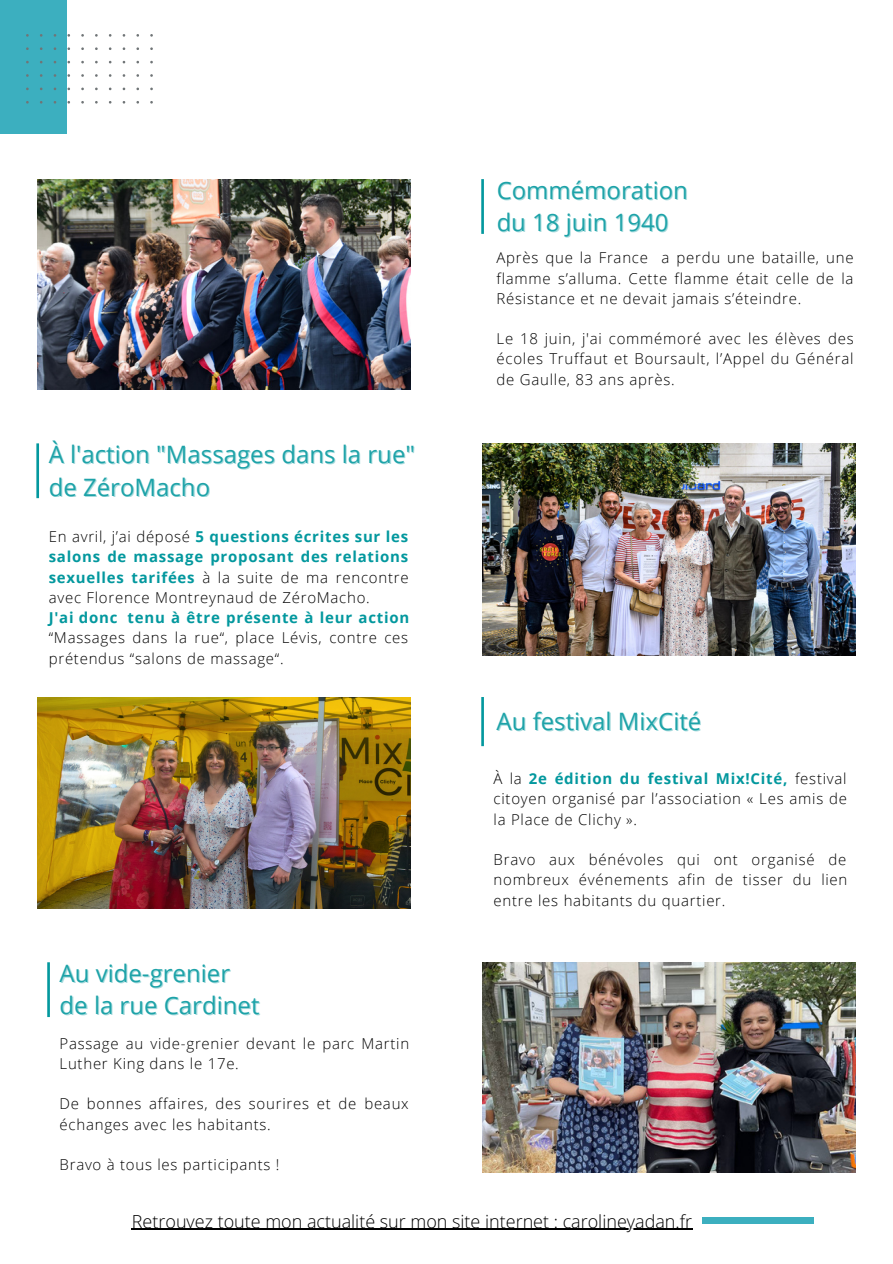
<style>
.page{position:relative;width:893px;height:1264px;background:#fff}
.page>*{position:absolute;margin:0;border:0;box-sizing:border-box;transform-origin:0 0}
.t1{font:24px/32.5px "Open Sans";color:#03989e}
.t2{font:300 18px "Open Sans";color:#000}
.t3{font:300 15px/20.2px "Open Sans";letter-spacing:.05em;color:#000;text-align:justify}
.t4{font:700 15px/20.2px "Open Sans";letter-spacing:.05em;color:#03989e;text-align:justify}
.s1{font-weight:300;color:#000}
.s2{font-weight:700;color:#03989e}
</style>
<div class="page">
<div style="left:0;top:0;width:67px;height:134px;background:#3cafbf"></div>
<svg style="left:26px;top:34px;width:127px;height:70px"></svg>
<div style="left:701px;top:1217px;width:112px;height:6px;background:#3cafbf"></div>
<img style="left:482px;top:443px;width:373px;height:213px">
<svg style="left:36px;top:443px;width:3px;height:55px"></svg>
<img style="left:482px;top:962px;width:373px;height:210px">
<svg style="left:47px;top:962px;width:3px;height:55px"></svg>
<img style="left:38px;top:697px;width:372px;height:211px">
<svg style="left:481px;top:697px;width:3px;height:49px"></svg>
<svg style="left:481px;top:179px;width:3px;height:55px"></svg>
<img style="left:38px;top:179px;width:372px;height:210px">
<hr style="left:132px;top:1228px;width:561px;height:1px;background:#000">
<h1 class="t1" style="left:496px;top:173px;width:193px">Commémoration du 18 juin 1940</h1>
<h1 class="t1" style="left:49px;top:437px;width:368px">À l'action "Massages dans la rue" de ZéroMacho</h1>
<p class="t4" style="left:49px;top:526px;width:361px"><span class="s1">En avril, j’ai déposé</span> 5 questions écrites sur les salons de massage proposant des relations sexuelles tarifées <span class="s1">à la suite de ma rencontre avec Florence Montreynaud de ZéroMacho.</span></p>
<p class="t3" style="left:49px;top:607px;width:362px"><span class="s2">J'ai donc tenu à être présente à leur action </span>“Massages dans la rue“, place Lévis, contre ces prétendus “salons de massage“.</p>
<h1 class="t1" style="left:60px;top:956px;width:201px">Au vide-grenier de la rue Cardinet</h1>
<p class="t3" style="left:60px;top:1032px;width:351px">Passage au vide-grenier devant le parc Martin<br>Luther King dans le 17e.</p>
<p class="t3" style="left:60px;top:1093px;width:350px">De bonnes affaires, des sourires et de beaux échanges avec les habitants.</p>
<p class="t3" style="left:60px;top:1154px;width:221px">Bravo à tous les participants !</p>
<p class="t3" style="left:496px;top:247px;width:358px">Après que la France a perdu une bataille, une flamme s’alluma. Cette flamme était celle de la Résistance et ne devait jamais s’éteindre.</p>
<p class="t3" style="left:496px;top:328px;width:358px">Le 18 juin, j'ai commémoré avec les élèves des écoles Truffaut et Boursault, l’Appel du Général de Gaulle, 83 ans après.</p>
<h1 class="t1" style="left:496px;top:704px;width:206px">Au festival MixCité</h1>
<p class="t3" style="left:493px;top:768px;width:355px">À la <span class="s2">2e édition du festival Mix!Cité,</span> festival citoyen organisé par l’association « Les amis de la Place de Clichy ».</p>
<p class="t3" style="left:493px;top:849px;width:355px">Bravo aux bénévoles qui ont organisé de nombreux événements afin de tisser du lien entre les habitants du quartier.</p>
<p class="t2" style="left:132px;top:1208px;width:561px">Retrouvez toute mon actualité sur mon site internet : carolineyadan.fr</p>
</div>
